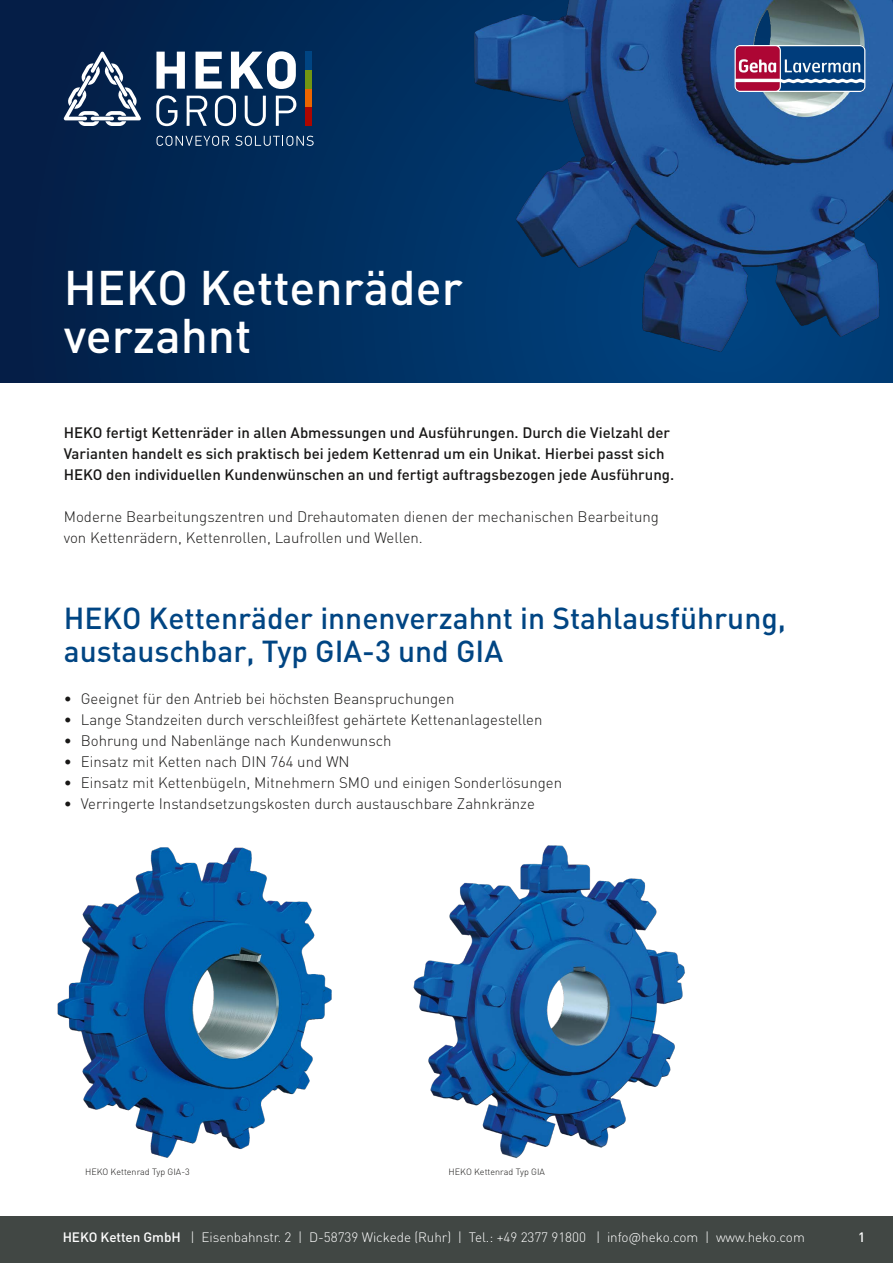
<style>
.page{position:relative;width:893px;height:1263px;background:#fff}
.page>*{position:absolute;margin:0;border:0;box-sizing:border-box;transform-origin:0 0}
.t1{font:500 48px/48px "DIN";color:#fff}
.t2{font:500 30px/33px "DIN";color:#004583}
.t3{font:300 15px/21px "DIN";color:#181716}
.t4{font:500 15px/21px "DIN";color:#181716}
.t5{font:300 13.5px "DIN Pro";letter-spacing:-.005em;color:#fff}
.t6{font:500 13.5px "DIN";color:#fff}
.t7{font:300 9px "DIN Pro";color:#181716}
.s1{font-family:"DIN";font-weight:500}
</style>
<div class="page">
<div style="left:0;top:0;width:893px;height:383px;background:#01234e"></div>
<img style="left:282px;top:0;width:611px;height:383px">
<img style="left:413px;top:845px;width:272px;height:314px">
<img style="left:57px;top:847px;width:275px;height:311px">
<div style="left:0;top:1216px;width:893px;height:47px;background:#414744"></div>
<svg style="left:156px;top:51px;width:140px;height:38px"></svg>
<svg style="left:156px;top:95px;width:140px;height:31px"></svg>
<svg style="left:157px;top:136px;width:72px;height:10px"></svg>
<svg style="left:235px;top:136px;width:79px;height:10px"></svg>
<div style="left:306px;top:52px;width:6px;height:18px;background:#004583"></div>
<div style="left:306px;top:70px;width:6px;height:19px;background:#719613"></div>
<div style="left:306px;top:89px;width:6px;height:18px;background:#ec6500"></div>
<div style="left:306px;top:107px;width:6px;height:19px;background:#ad0600"></div>
<svg style="left:64px;top:52px;width:77px;height:74px"></svg>
<img style="left:735px;top:45px;width:130px;height:46px">
<h1 class="t1" style="left:64px;top:262px;width:400px">HEKO Kettenräder verzahnt</h1>
<p class="t4" style="left:64px;top:421px;width:612px">HEKO fertigt Kettenräder in allen Abmessungen und Ausführungen. Durch die Vielzahl der<br>Varianten handelt es sich praktisch bei jedem Kettenrad um ein Unikat. Hierbei passt sich<br>HEKO den individuellen Kundenwünschen an und fertigt auftragsbezogen jede Ausführung.</p>
<p class="t3" style="left:64px;top:506px;width:597px">Moderne Bearbeitungszentren und Drehautomaten dienen der mechanischen Bearbeitung von Kettenrädern, Kettenrollen, Laufrollen und Wellen.</p>
<h2 class="t2" style="left:64px;top:600px;width:724px">HEKO Kettenräder innenverzahnt in Stahlausführung, austauschbar, Typ GIA-3 und GIA</h2>
<p class="t3" style="left:64px;top:688px;width:392px">• Geeignet für den Antrieb bei höchsten Beanspruchungen</p>
<p class="t3" style="left:64px;top:709px;width:480px">• Lange Standzeiten durch verschleißfest gehärtete Kettenanlagestellen</p>
<p class="t3" style="left:64px;top:730px;width:329px">• Bohrung und Nabenlänge nach Kundenwunsch</p>
<p class="t3" style="left:64px;top:751px;width:287px">• Einsatz mit Ketten nach DIN 764 und WN</p>
<p class="t3" style="left:64px;top:772px;width:500px">• Einsatz mit Kettenbügeln, Mitnehmern SMO und einigen Sonderlösungen</p>
<p class="t3" style="left:64px;top:793px;width:473px">• Verringerte Instandsetzungskosten durch austauschbare Zahnkränze</p>
<p class="t7" style="left:85px;top:1166px;width:106px">HEKO Kettenrad Typ GIA-3</p>
<p class="t7" style="left:449px;top:1166px;width:98px">HEKO Kettenrad Typ GIA</p>
<p class="t5" style="left:63px;top:1228px;width:744px"><span class="s1">HEKO Ketten GmbH</span> | Eisenbahnstr. 2 | D-58739 Wickede (Ruhr) | Tel.: +49 2377 91800 | info@heko.com | www.heko.com</p>
<p class="t6" style="left:858px;top:1229px;width:9px">1</p>
</div>
